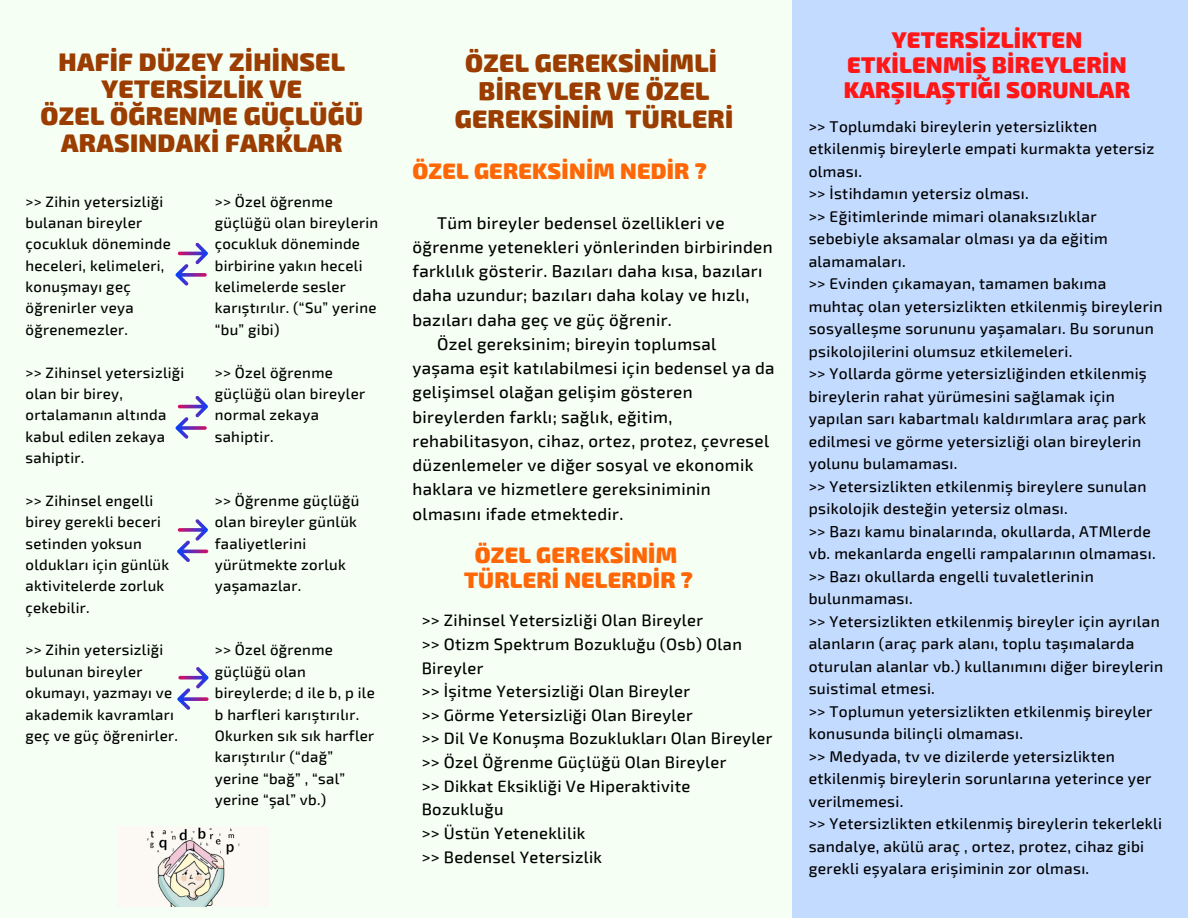
<style>
.page{position:relative;width:1188px;height:918px;background:#f5fff3}
.page>*{position:absolute;margin:0;border:0;box-sizing:border-box;transform-origin:0 0}
.t1{font:900 25.5px/27px "Exo 2";letter-spacing:.01em;color:#9b3c00;text-align:center}
.t2{font:900 22.8px/24.8px "Exo 2";letter-spacing:.01em;color:#ff1616;text-align:center}
.t3{font:900 22.5px "Exo 2";letter-spacing:.01em;color:#ff6606}
.t4{font:500 16.95px/24.3px "Exo 2";letter-spacing:.02em;color:#000}
.t5{font:500 16.5px/23.7px "Exo 2";letter-spacing:.02em;color:#000}
.t6{font:500 15.6px/22.5px "Exo 2";letter-spacing:.02em;color:#000}
.t7{font:500 15px/21.3px "Exo 2";letter-spacing:.02em;color:#000}
</style>
<div class="page">
<div style="left:792px;top:0;width:396px;height:918px;background:#c3dbff"></div>
<svg style="left:176px;top:243px;width:32px;height:43px"></svg>
<svg style="left:176px;top:396px;width:32px;height:43px"></svg>
<svg style="left:177px;top:519px;width:31px;height:43px"></svg>
<svg style="left:177px;top:667px;width:32px;height:43px"></svg>
<img style="left:146px;top:827px;width:94px;height:79px">
<p class="t1" style="left:59px;top:46px;width:288px">HAFİF DÜZEY ZİHİNSEL<br>YETERSİZLİK VE</p>
<p class="t1" style="left:40px;top:100px;width:324px">ÖZEL ÖĞRENME GÜÇLÜĞÜ</p>
<p class="t1" style="left:61px;top:127px;width:283px">ARASINDAKİ FARKLAR</p>
<p class="t7" style="left:26px;top:190px;width:147px">&gt;&gt; Zihin yetersizliği bulanan bireyler çocukluk döneminde heceleri, kelimeleri, konuşmayı geç öğrenirler veya öğrenemezler.</p>
<p class="t7" style="left:26px;top:361px;width:160px">&gt;&gt; Zihinsel yetersizliği olan bir birey, ortalamanın altında kabul edilen zekaya sahiptir.</p>
<p class="t7" style="left:26px;top:489px;width:145px">&gt;&gt; Zihinsel engelli birey gerekli beceri setinden yoksun oldukları için günlük aktivitelerde zorluk çekebilir.</p>
<p class="t7" style="left:26px;top:639px;width:154px">&gt;&gt; Zihin yetersizliği bulunan bireyler okumayı, yazmayı ve akademik kavramları geç ve güç öğrenirler.</p>
<p class="t7" style="left:215px;top:190px;width:165px">&gt;&gt; Özel öğrenme güçlüğü olan bireylerin çocukluk döneminde birbirine yakın heceli kelimelerde sesler karıştırılır. (“Su” yerine “bu” gibi)</p>
<p class="t7" style="left:215px;top:361px;width:152px">&gt;&gt; Özel öğrenme güçlüğü olan bireyler normal zekaya sahiptir.</p>
<p class="t7" style="left:215px;top:489px;width:146px">&gt;&gt; Öğrenme güçlüğü olan bireyler günlük faaliyetlerini yürütmekte zorluk yaşamazlar.</p>
<p class="t7" style="left:215px;top:639px;width:161px">&gt;&gt; Özel öğrenme güçlüğü olan bireylerde; d ile b, p ile b harfleri karıştırılır.<br>Okurken sık sık harfler karıştırılır (“dağ” yerine “bağ” , “sal” yerine “şal” vb.)</p>
<p class="t1" style="left:465px;top:47px;width:253px">ÖZEL GEREKSİNİMLİ</p>
<p class="t1" style="left:455px;top:75px;width:280px;line-height:28.2px">BİREYLER VE ÖZEL<br>GEREKSİNİM TÜRLERİ</p>
<p class="t3" style="left:412px;top:156px;width:296px">ÖZEL GEREKSİNİM NEDİR ?</p>
<p class="t4" style="left:412px;top:210px;width:362px;text-indent:25px">Tüm bireyler bedensel özellikleri ve öğrenme yetenekleri yönlerinden birbirinden farklılık gösterir. Bazıları daha kısa, bazıları daha uzundur; bazıları daha kolay ve hızlı, bazıları daha geç ve güç öğrenir.</p>
<p class="t4" style="left:412px;top:331px;width:364px;text-indent:25px">Özel gereksinim; bireyin toplumsal yaşama eşit katılabilmesi için bedensel ya da gelişimsel olağan gelişim gösteren bireylerden farklı; sağlık, eğitim, rehabilitasyon, cihaz, ortez, protez, çevresel düzenlemeler ve diğer sosyal ve ekonomik haklara ve hizmetlere gereksiniminin olmasını ifade etmektedir.</p>
<p class="t3" style="left:475px;top:540px;width:204px">ÖZEL GEREKSİNİM</p>
<p class="t3" style="left:464px;top:565px;width:230px">TÜRLERİ NELERDİR ?</p>
<p class="t5" style="left:422px;top:608px;width:283px">&gt;&gt; Zihinsel Yetersizliği Olan Bireyler</p>
<p class="t5" style="left:422px;top:631px;width:322px">&gt;&gt; Otizm Spektrum Bozukluğu (Osb) Olan<br>Bireyler</p>
<p class="t5" style="left:422px;top:679px;width:270px">&gt;&gt; İşitme Yetersizliği Olan Bireyler</p>
<p class="t5" style="left:422px;top:702px;width:272px">&gt;&gt; Görme Yetersizliği Olan Bireyler</p>
<p class="t5" style="left:422px;top:726px;width:352px">&gt;&gt; Dil Ve Konuşma Bozuklukları Olan Bireyler</p>
<p class="t5" style="left:422px;top:750px;width:306px">&gt;&gt; Özel Öğrenme Güçlüğü Olan Bireyler</p>
<p class="t5" style="left:422px;top:773px;width:270px">&gt;&gt; Dikkat Eksikliği Ve Hiperaktivite<br>Bozukluğu</p>
<p class="t5" style="left:422px;top:820px;width:165px">&gt;&gt; Üstün Yeteneklilik</p>
<p class="t5" style="left:422px;top:844px;width:182px">&gt;&gt; Bedensel Yetersizlik</p>
<p class="t2" style="left:844px;top:26px;width:288px">YETERSİZLİKTEN<br>ETKİLENMİŞ BİREYLERİN<br>KARŞILAŞTIĞI SORUNLAR</p>
<p class="t6" style="left:809px;top:114px;width:347px">&gt;&gt; Toplumdaki bireylerin yetersizlikten etkilenmiş bireylerle empati kurmakta yetersiz olması.</p>
<p class="t6" style="left:809px;top:182px;width:222px">&gt;&gt; İstihdamın yetersiz olması.</p>
<p class="t6" style="left:809px;top:204px;width:301px">&gt;&gt; Eğitimlerinde mimari olanaksızlıklar sebebiyle aksamalar olması ya da eğitim alamamaları.</p>
<p class="t6" style="left:809px;top:272px;width:355px">&gt;&gt; Evinden çıkamayan, tamamen bakıma muhtaç olan yetersizlikten etkilenmiş bireylerin sosyalleşme sorununu yaşamaları. Bu sorunun psikolojilerini olumsuz etkilemeleri.</p>
<p class="t6" style="left:809px;top:362px;width:340px">&gt;&gt; Yollarda görme yetersizliğinden etkilenmiş bireylerin rahat yürümesini sağlamak için yapılan sarı kabartmalı kaldırımlara araç park edilmesi ve görme yetersizliği olan bireylerin yolunu bulamaması.</p>
<p class="t6" style="left:809px;top:474px;width:339px">&gt;&gt; Yetersizlikten etkilenmiş bireylere sunulan psikolojik desteğin yetersiz olması.</p>
<p class="t6" style="left:809px;top:519px;width:349px">&gt;&gt; Bazı kamu binalarında, okullarda, ATMlerde vb. mekanlarda engelli rampalarının olmaması.</p>
<p class="t6" style="left:809px;top:564px;width:287px">&gt;&gt; Bazı okullarda engelli tuvaletlerinin bulunmaması.</p>
<p class="t6" style="left:809px;top:609px;width:356px">&gt;&gt; Yetersizlikten etkilenmiş bireyler için ayrılan alanların (araç park alanı, toplu taşımalarda oturulan alanlar vb.) kullanımını diğer bireylerin suistimal etmesi.</p>
<p class="t6" style="left:809px;top:699px;width:345px">&gt;&gt; Toplumun yetersizlikten etkilenmiş bireyler konusunda bilinçli olmaması.</p>
<p class="t6" style="left:809px;top:744px;width:344px">&gt;&gt; Medyada, tv ve dizilerde yetersizlikten etkilenmiş bireylerin sorunlarına yeterince yer verilmemesi.</p>
<p class="t6" style="left:809px;top:812px;width:355px">&gt;&gt; Yetersizlikten etkilenmiş bireylerin tekerlekli sandalye, akülü araç , ortez, protez, cihaz gibi gerekli eşyalara erişiminin zor olması.</p>
</div>
